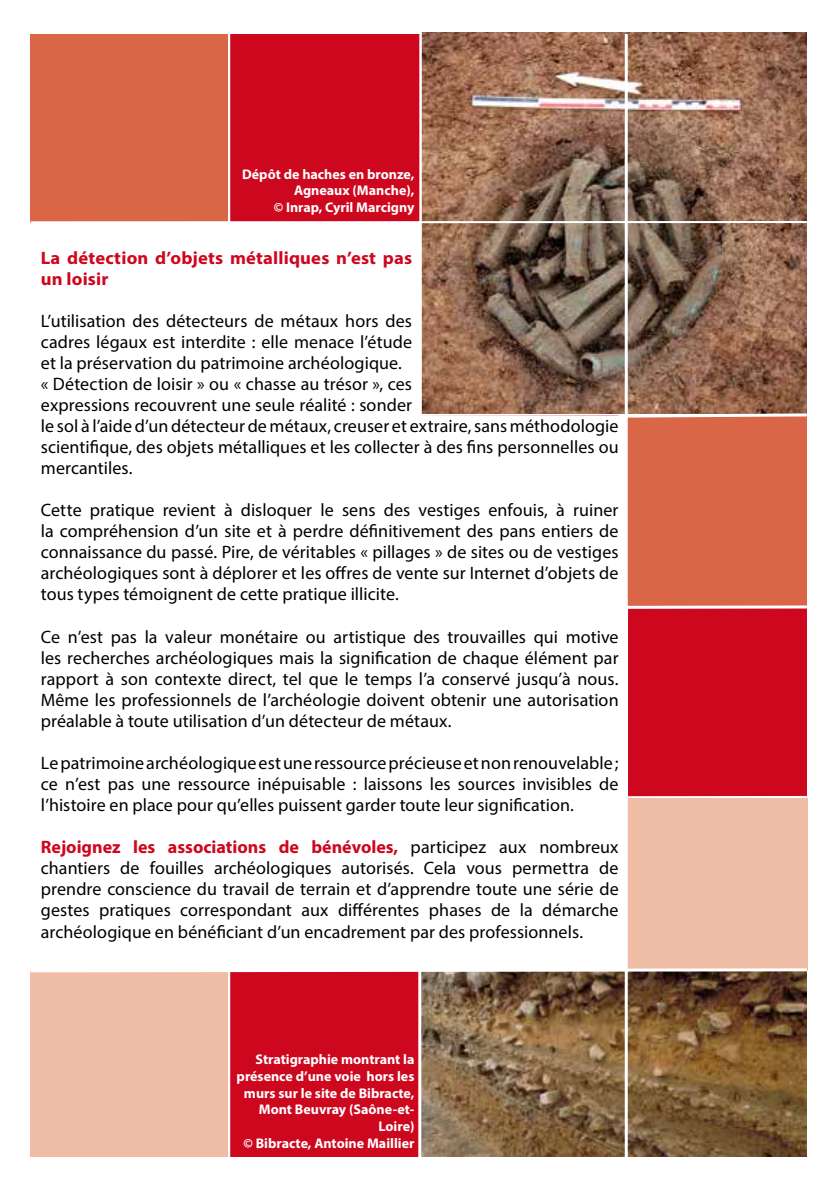
<style>
.page{position:relative;width:840px;height:1191px;background:#fff}
.page>*{position:absolute;margin:0;border:0;box-sizing:border-box;transform-origin:0 0}
.t1{font:18px/21px "Myriad Pro";letter-spacing:.005em;color:#000;text-align:justify}
.t2{font:700 18px/21px "Myriad Pro";letter-spacing:.01em;color:#cd071e}
.t3{font:700 14px/16.8px "Myriad Pro";color:#fff;text-align:right}
.s1{font-weight:700;color:#cd071e}
</style>
<div class="page">
<div style="left:30px;top:34px;width:776px;height:1123px;background:#cd071e"></div>
<div style="left:30px;top:416px;width:597px;height:555px;background:#fff"></div>
<div style="left:627px;top:416px;width:179px;height:190px;background:#da6648"></div>
<svg style="left:627px;top:604px;width:180px;height:7px"></svg>
<svg style="left:627px;top:794px;width:181px;height:7px"></svg>
<img style="left:421px;top:974px;width:385px;height:183px">
<hr style="left:227px;top:31px;width:3px;height:1126px;background:#fff">
<div style="left:25px;top:223px;width:395px;height:194px;background:#fff"></div>
<img style="left:421px;top:32px;width:385px;height:380px">
<div style="left:30px;top:34px;width:198px;height:187px;background:#da6648"></div>
<div style="left:30px;top:971px;width:197px;height:186px;background:#efbca5"></div>
<div style="left:627px;top:798px;width:180px;height:172px;background:#efbca5"></div>
<svg style="left:30px;top:966px;width:778px;height:8px"></svg>
<svg style="left:421px;top:412px;width:386px;height:7px"></svg>
<hr style="left:624px;top:34px;width:3px;height:1123px;background:#fff">
<hr style="left:30px;top:221px;width:776px;height:2px;background:#fff">
<hr style="left:419px;top:0;width:2px;height:416px;background:#fff">
<hr style="left:418px;top:968px;width:3px;height:189px;background:#fff">
<p class="t3" style="left:242px;top:165px;width:174px">Dépôt de haches en bronze,<br>Agneaux (Manche),<br>© Inrap, Cyril Marcigny</p>
<p class="t2" style="left:41px;top:247px;width:372px">La détection d’objets métalliques n’est pas un loisir</p>
<p class="t1" style="left:41px;top:310px;width:579px;text-align:left">L’utilisation des détecteurs de métaux hors des<br>cadres légaux est interdite : elle menace l’étude<br>et la préservation du patrimoine archéologique.<br>« Détection de loisir » ou « chasse au trésor », ces<br>expressions recouvrent une seule réalité : sonder<br>le sol à l’aide d’un détecteur de métaux, creuser et extraire, sans méthodologie scientifique, des objets métalliques et les collecter à des fins personnelles ou mercantiles.</p>
<p class="t1" style="left:41px;top:499px;width:579px">Cette pratique revient à disloquer le sens des vestiges enfouis, à ruiner la compréhension d’un site et à perdre définitivement des pans entiers de connaissance du passé. Pire, de véritables « pillages » de sites ou de vestiges archéologiques sont à déplorer et les offres de vente sur Internet d’objets de tous types témoignent de cette pratique illicite.</p>
<p class="t1" style="left:41px;top:625px;width:579px">Ce n’est pas la valeur monétaire ou artistique des trouvailles qui motive les recherches archéologiques mais la signification de chaque élément par rapport à son contexte direct, tel que le temps l’a conservé jusqu’à nous.<br>Même les professionnels de l’archéologie doivent obtenir une autorisation préalable à toute utilisation d’un détecteur de métaux.</p>
<p class="t1" style="left:41px;top:751px;width:579px">Le patrimoine archéologique est une ressource précieuse et non renouvelable ; ce n’est pas une ressource inépuisable : laissons les sources invisibles de l’histoire en place pour qu’elles puissent garder toute leur signification.</p>
<p class="t1" style="left:41px;top:835px;width:579px"><span class="s1">Rejoignez les associations de bénévoles,</span> participez aux nombreux chantiers de fouilles archéologiques autorisés. Cela vous permettra de prendre conscience du travail de terrain et d’apprendre toute une série de gestes pratiques correspondant aux différentes phases de la démarche archéologique en bénéficiant d’un encadrement par des professionnels.</p>
<p class="t3" style="left:236px;top:1050px;width:179px">Stratigraphie montrant la présence d’une voie hors les murs sur le site de Bibracte,<br>Mont Beuvray (Saône-et-<br>Loire)<br>© Bibracte, Antoine Maillier</p>
</div>
